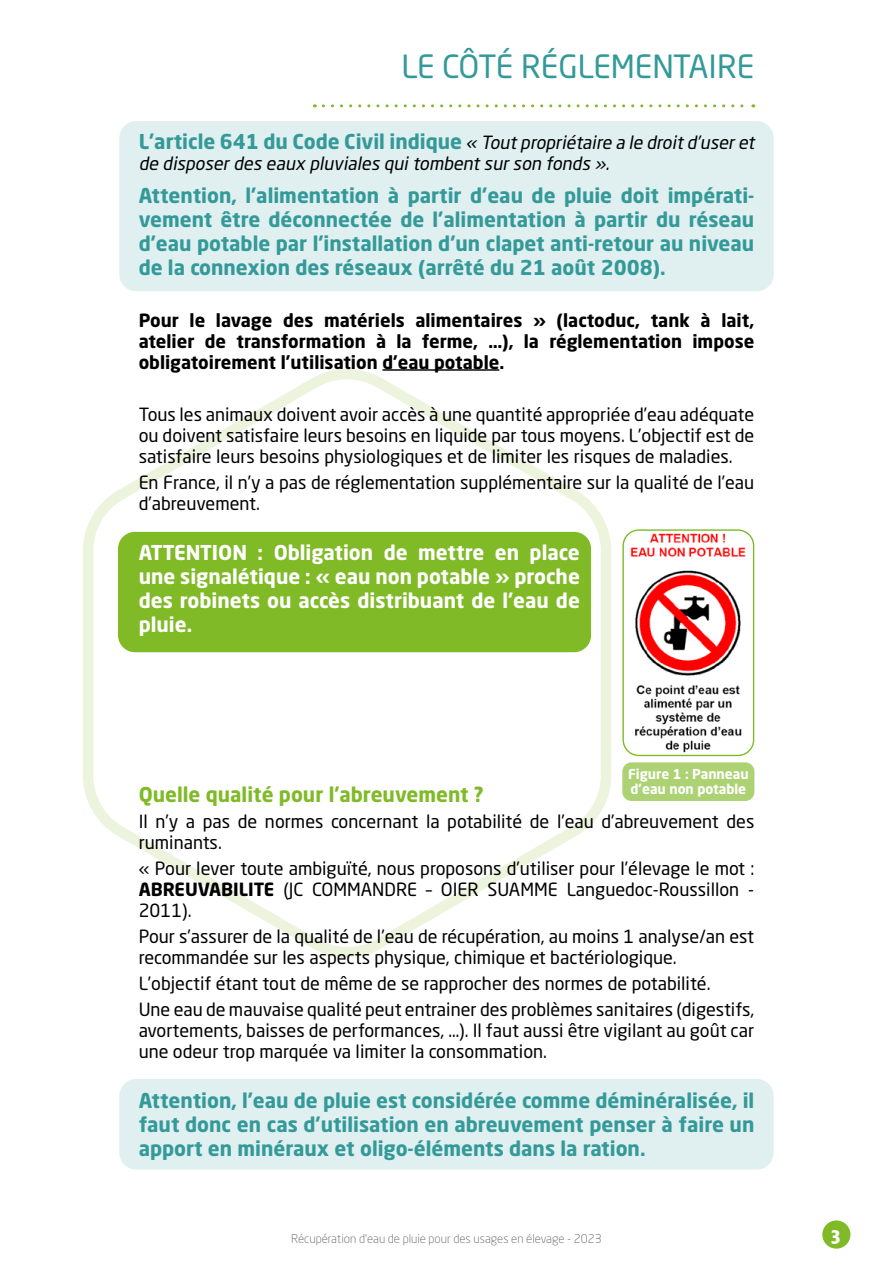
<style>
.page{position:relative;width:893px;height:1263px;background:#fff}
.page>*{position:absolute;margin:0;border:0;box-sizing:border-box;transform-origin:0 0}
.t1{font:31.65px "Neo Sans Pro";color:#349999}
.t2{font:700 20.25px/24px "Neo Sans Pro";color:#349999;text-align:justify}
.t3{font:700 20.25px/24px "Neo Sans Pro";color:#fff;text-align:justify}
.t4{font:700 20.25px "Neo Sans Pro";color:#80ba27}
.t5{font:700 18.6px "Bienvenue";color:#fff}
.t6{font:18px/21px "Neo Sans Pro";color:#000}
.t7{font:700 18px/21px "Neo Sans Pro";color:#000;text-align:justify}
.t8{font:italic 18px/21px "Neo Sans Pro";color:#000}
.t9{font:700 13.5px/15px "Neo Sans Pro";color:#fff}
.t10{font:300 12px "Neo Sans Pro";color:#646363}
.s1{font-weight:700;font-style:normal;font-size:20.25px;color:#349999}
.s2{font-weight:700}
</style>
<div class="page">
<div style="left:822px;top:1220px;width:28px;height:28px;background:#80ba27;border-radius:50%"></div>
<div style="left:119px;top:1079px;width:655px;height:90px;background:#e0efef;border-radius:17px"></div>
<div style="left:119px;top:121px;width:655px;height:170px;background:#e0efef;border-radius:17px"></div>
<svg style="left:83px;top:369px;width:528px;height:589px"></svg>
<div style="left:118px;top:532px;width:473px;height:120px;background:#80ba27;border-radius:17px"></div>
<hr style="left:382px;top:369px;width:117px;height:2px;background:#000">
<svg style="left:323px;top:104px;width:431px;height:3px"></svg>
<img style="left:624px;top:531px;width:130px;height:224px">
<div style="left:622px;top:529px;width:132px;height:227px;border:1px solid #80ba27;border-radius:16px"></div>
<div style="left:623px;top:763px;width:131px;height:37px;background:#acd273;border-radius:9px"></div>
<div style="left:622px;top:762px;width:132px;height:39px;border:1px solid #80ba27;border-radius:9px"></div>
<h1 class="t1" style="left:401px;top:47px;width:354px">LE CÔTÉ RÉGLEMENTAIRE</h1>
<p class="t8" style="left:139px;top:132px;width:621px"><span class="s1">L’article 641 du Code Civil indique</span> « Toutpropriétaire a le droitd’useret de disposerdes eaux pluviales quitombentsurson fonds ».</p>
<p class="t2" style="left:139px;top:182px;width:617px">Attention, l’alimentation à partir d’eau de pluie doit impérati&shy;vement être déconnectée de l’alimentation à partir du réseau d’eau potable par l’installation d’un clapet anti-retour au niveau de la connexion des réseaux (arrêté du 21 août 2008).</p>
<p class="t7" style="left:139px;top:309px;width:617px">Pour le lavage des matériels alimentaires » (lactoduc, tank à lait, atelier de transformation à la ferme, …), la réglementation impose obligatoirement l’utilisation d’eau potable.</p>
<p class="t6" style="left:139px;top:403px;width:617px;text-align:justify">Tous les animaux doivent avoir accès à une quantité appropriée d’eau adéquate ou doivent satisfaire leurs besoins en liquide par tous moyens. L’objectif est de satisfaire leurs besoins physiologiques et de limiter les risques de maladies.</p>
<p class="t6" style="left:139px;top:471px;width:617px">En France, il n’y a pas de réglementation supplémentaire sur la qualité de l’eau d’abreuvement.</p>
<p class="t3" style="left:139px;top:539px;width:443px">ATTENTION : Obligation de mettre en place une signalétique : « eau non potable » proche des robinets ou accès distribuant de l’eau de pluie.</p>
<p class="t9" style="left:628px;top:766px;width:122px">Figure 1 : Panneau d’eau non potable</p>
<p class="t4" style="left:139px;top:781px;width:346px">Quelle qualité pour l’abreuvement ?</p>
<p class="t6" style="left:139px;top:810px;width:617px">Il n’y a pas de normes concernant la potabilité de l’eau d’abreuvement des ruminants.</p>
<p class="t6" style="left:139px;top:857px;width:617px;text-align:justify">« Pour lever toute ambiguïté, nous proposons d’utiliser pour l’élevage le mot :<br><span class="s2">ABREUVABILITE</span> (JC COMMANDRE – OIER SUAMME Languedoc-Roussillon - 2011).</p>
<p class="t6" style="left:139px;top:925px;width:617px">Pour s’assurer de la qualité de l’eau de récupération, au moins 1 analyse/an est recommandée sur les aspects physique, chimique et bactériologique.</p>
<p class="t6" style="left:139px;top:970px;width:617px;line-height:26px">L’objectif étant tout de même de se rapprocher des normes de potabilité.<br>Une eau de mauvaise qualité peut entrainer des problèmes sanitaires (digestifs,</p>
<p class="t6" style="left:139px;top:1019px;width:617px">avortements, baisses de performances, …). Il faut aussi être vigilant au goût car une odeur trop marquée va limiter la consommation.</p>
<p class="t2" style="left:139px;top:1087px;width:617px">Attention, l’eau de pluie est considérée comme déminéralisée, il faut donc en cas d’utilisation en abreuvement penser à faire un apport en minéraux et oligo-éléments dans la ration.</p>
<p class="t10" style="left:291px;top:1231px;width:312px">Récupération d’eau de pluie pour des usages en élevage - 2023</p>
<p class="t5" style="left:831px;top:1224px;width:11px">3</p>
</div>
